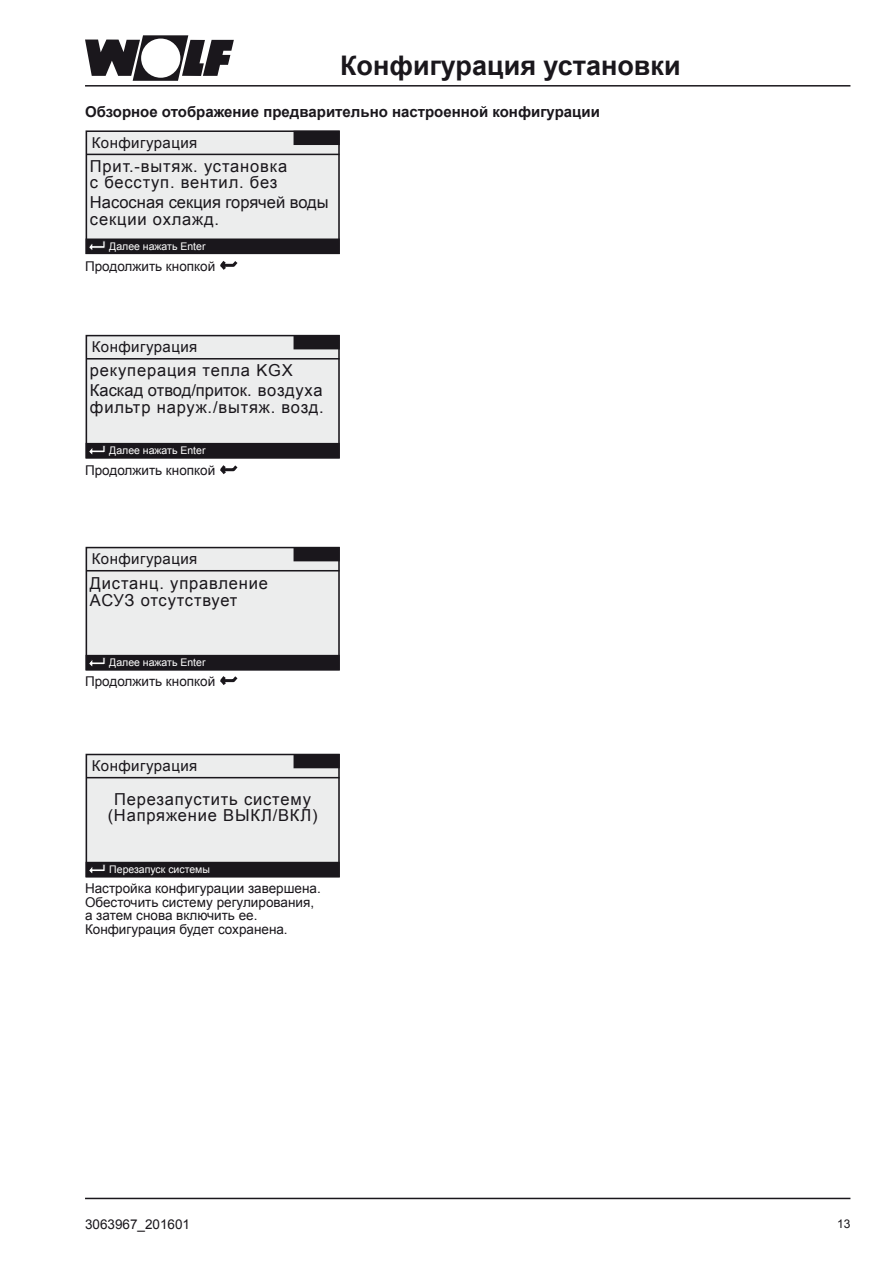
<style>
.page{position:relative;width:893px;height:1263px;background:#fff}
.page>*{position:absolute;margin:0;border:0;box-sizing:border-box;transform-origin:0 0}
.t1{font:700 27px "Arial";color:#1a171c}
.t2{font:16.5px/16.5px "Arial";letter-spacing:.05em;color:#1a171c}
.t3{font:16.5px/16.5px "Arial";color:#1a171c}
.t4{font:700 15px "Arial";color:#1a171c}
.t5{font:15px "Arial";letter-spacing:.03em;color:#1a171c}
.t6{font:13.5px/13.5px "Arial";color:#1a171c}
.t7{font:12px "Arial";color:#1a171c}
.t8{font:10.5px "Arial";color:#fff}
</style>
<div class="page">
<svg style="left:220px;top:261px;width:18px;height:9px"></svg>
<div style="left:86px;top:131px;width:253px;height:122px;background:#eceded"></div>
<div style="left:86px;top:130px;width:254px;height:124px;border:2px solid #1a171c"></div>
<div style="left:86px;top:239px;width:253px;height:14px;background:#1a171c"></div>
<div style="left:86px;top:238px;width:254px;height:16px;border:2px solid #1a171c"></div>
<hr style="left:87px;top:154px;width:252px;height:1px;background:#1a171c">
<svg style="left:88px;top:240px;width:17px;height:12px"></svg>
<div style="left:294px;top:131px;width:45px;height:13px;background:#1a171c"></div>
<div style="left:294px;top:131px;width:46px;height:14px;border:2px solid #1a171c"></div>
<svg style="left:220px;top:465px;width:18px;height:10px"></svg>
<div style="left:86px;top:336px;width:253px;height:122px;background:#eceded"></div>
<div style="left:86px;top:335px;width:254px;height:123px;border:2px solid #1a171c"></div>
<div style="left:86px;top:444px;width:253px;height:14px;background:#1a171c"></div>
<div style="left:86px;top:443px;width:254px;height:15px;border:2px solid #1a171c"></div>
<hr style="left:87px;top:358px;width:252px;height:2px;background:#1a171c">
<svg style="left:88px;top:445px;width:17px;height:11px"></svg>
<div style="left:294px;top:336px;width:45px;height:13px;background:#1a171c"></div>
<div style="left:294px;top:335px;width:46px;height:14px;border:2px solid #1a171c"></div>
<svg style="left:220px;top:676px;width:18px;height:9px"></svg>
<div style="left:86px;top:548px;width:253px;height:122px;background:#eceded"></div>
<div style="left:86px;top:547px;width:254px;height:123px;border:2px solid #1a171c"></div>
<div style="left:86px;top:656px;width:253px;height:14px;background:#1a171c"></div>
<div style="left:86px;top:655px;width:254px;height:15px;border:2px solid #1a171c"></div>
<hr style="left:87px;top:570px;width:252px;height:1px;background:#1a171c">
<svg style="left:88px;top:657px;width:17px;height:11px"></svg>
<div style="left:294px;top:548px;width:45px;height:13px;background:#1a171c"></div>
<div style="left:294px;top:547px;width:46px;height:14px;border:2px solid #1a171c"></div>
<div style="left:86px;top:754px;width:253px;height:122px;background:#eceded"></div>
<div style="left:86px;top:754px;width:254px;height:123px;border:2px solid #1a171c"></div>
<div style="left:86px;top:862px;width:253px;height:14px;background:#1a171c"></div>
<div style="left:86px;top:862px;width:254px;height:15px;border:2px solid #1a171c"></div>
<hr style="left:87px;top:777px;width:252px;height:1px;background:#1a171c">
<svg style="left:88px;top:864px;width:17px;height:11px"></svg>
<div style="left:294px;top:755px;width:45px;height:12px;background:#1a171c"></div>
<div style="left:294px;top:754px;width:46px;height:14px;border:2px solid #1a171c"></div>
<svg style="left:85px;top:35px;width:149px;height:46px"></svg>
<hr style="left:85px;top:85px;width:765px;height:2px;background:#1a171c">
<hr style="left:85px;top:1198px;width:765px;height:1px;background:#1a171c">
<h1 class="t1" style="left:340px;top:47px;width:342px">Конфигурация установки</h1>
<p class="t4" style="left:85px;top:102px;width:516px">Обзорное отображение предварительно настроенной конфигурации</p>
<p class="t5" style="left:92px;top:133px;width:107px">Конфигурация</p>
<p class="t2" style="left:90px;top:158px;width:199px">Прит.-вытяж. установка с бесступ. вентил. без</p>
<p class="t3" style="left:90px;top:194px;width:240px">Насосная секция горячей воды секции охлажд.</p>
<p class="t8" style="left:109px;top:239px;width:98px">Далее нажать Enter</p>
<p class="t6" style="left:85px;top:259px;width:132px">Продолжить кнопкой</p>
<p class="t5" style="left:92px;top:337px;width:107px">Конфигурация</p>
<p class="t2" style="left:90px;top:361px;width:234px;line-height:19.8px">рекуперация тепла KGX<br>Каскад отвод/приток. воздуха</p>
<p class="t2" style="left:90px;top:399px;width:235px">фильтр наруж./вытяж. возд.</p>
<p class="t8" style="left:109px;top:443px;width:98px">Далее нажать Enter</p>
<p class="t6" style="left:85px;top:464px;width:132px">Продолжить кнопкой</p>
<p class="t5" style="left:92px;top:549px;width:107px">Конфигурация</p>
<p class="t2" style="left:90px;top:575px;width:179px">Дистанц. управление<br>АСУЗ отсутствует</p>
<p class="t8" style="left:109px;top:655px;width:98px">Далее нажать Enter</p>
<p class="t6" style="left:85px;top:675px;width:132px">Продолжить кнопкой</p>
<p class="t5" style="left:92px;top:756px;width:107px">Конфигурация</p>
<p class="t2" style="left:108px;top:791px;width:211px;text-align:center">Перезапустить систему (Напряжение ВЫКЛ/ВКЛ)</p>
<p class="t8" style="left:109px;top:862px;width:102px">Перезапуск системы</p>
<p class="t6" style="left:85px;top:882px;width:237px">Настройка конфигурации завершена.<br>Обесточить систему регулирования, а затем снова включить ее.<br>Конфигурация будет сохранена.</p>
<p class="t6" style="left:85px;top:1217px;width:107px">3063967_201601</p>
<p class="t7" style="left:837px;top:1215px;width:15px">13</p>
</div>
